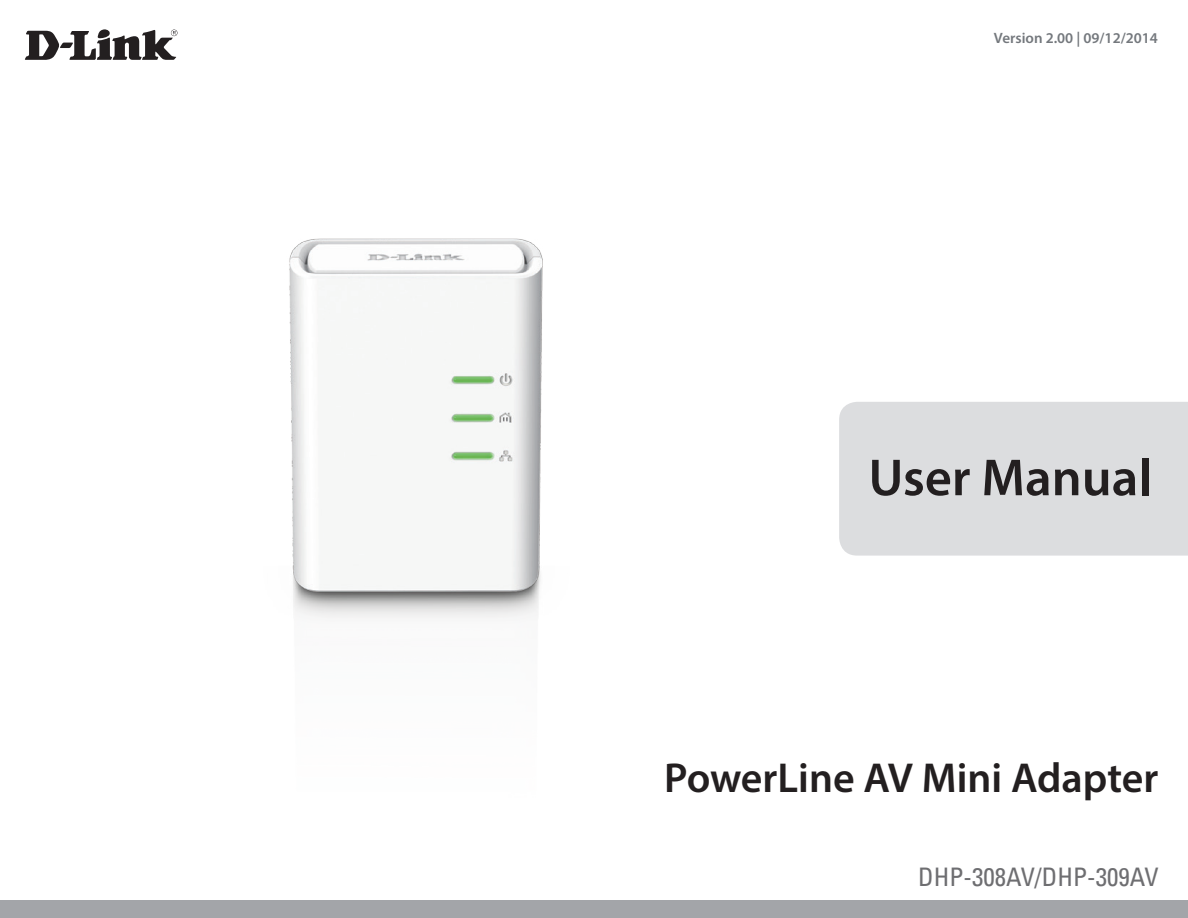
<style>
.page{position:relative;width:1188px;height:918px;background:#fff}
.page>*{position:absolute;margin:0;border:0;box-sizing:border-box;transform-origin:0 0}
.t1{font:600 52.5px "Myriad Pro";color:#231f20}
.t2{font:600 42px "Myriad Pro";color:#231f20}
.t3{font:condensed 25.5px "Univers";color:#6e6e71}
.Body_12{font:600 15px "Myriad Pro";color:#74787d}
</style>
<div class="page">
<svg style="left:25px;top:29px;width:152px;height:31px"></svg>
<div style="left:839px;top:402px;width:349px;height:154px;background:#dcdddf"></div>
<div style="left:0;top:900px;width:1188px;height:18px;background:#a3a5a9"></div>
<img style="left:289px;top:238px;width:254px;height:380px">
<p class="Body_12" style="left:994px;top:28px;width:166px">Version 2.00 | 09/12/2014</p>
<p class="t1" style="left:868px;top:444px;width:285px">User Manual</p>
<p class="t2" style="left:664px;top:751px;width:496px">PowerLine AV Mini Adapter</p>
<p class="t3" style="left:918px;top:860px;width:242px">DHP-308AV/DHP-309AV</p>
</div>
